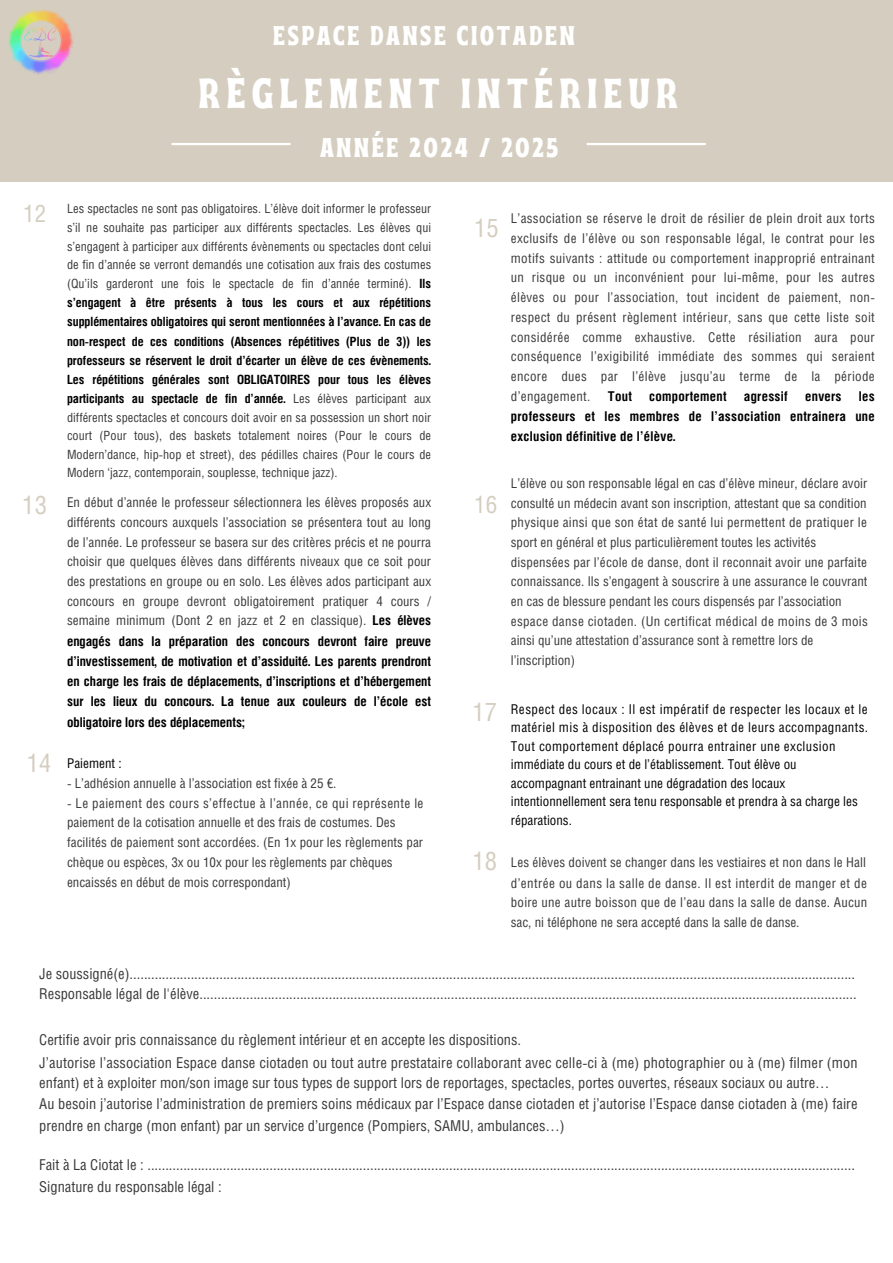
<style>
.page{position:relative;width:893px;height:1263px;background:#fff}
.page>*{position:absolute;margin:0;border:0;box-sizing:border-box;transform-origin:0 0}
.t1{font:41.92px "Ayr Tropika Island Int";letter-spacing:.155em;color:#fff}
.t2{font:27.08px "Ayr Tropika Island Int";letter-spacing:.1em;color:#fff}
.t3{font:25.5px "Helios Cond";letter-spacing:.005em;color:#d5cec0}
.t4{font:24px "Helios Cond";color:#d5cec0}
.t5{font:15px/21.4px "Helios Cond";color:#393939}
.t6{font:13.5px/19.6px "Helios Cond";color:#393939;text-align:justify}
.t7{font:13.5px/18.6px "Helios Cond";color:#000}
.t8{font:700 13.5px/20.2px "Helios Cond";letter-spacing:.025em;color:#000;text-align:justify}
.t9{font:12.75px/18.8px "Helios Cond";color:#393939;text-align:justify}
.s1{font-weight:700;color:#000}
</style>
<div class="page">
<div style="left:0;top:0;width:893px;height:181px;background:#d5cec0"></div>
<svg style="left:586px;top:143px;width:120px;height:2px"></svg>
<svg style="left:171px;top:143px;width:120px;height:2px"></svg>
<img style="left:8px;top:9px;width:67px;height:65px">
<h1 class="t2" style="left:273px;top:9px;width:303px">ESPACE DANSE CIOTADEN</h1>
<h2 class="t1" style="left:199px;top:54px;width:480px">RÈGLEMENT INTÉRIEUR</h2>
<h2 class="t2" style="left:320px;top:122px;width:240px">ANNÉE 2024 / 2025</h2>
<h3 class="t4" style="left:23px;top:199px;width:25px">12</h3>
<h3 class="t3" style="left:22px;top:490px;width:26px">13</h3>
<h3 class="t3" style="left:27px;top:747px;width:26px">14</h3>
<h3 class="t9" style="left:67px;top:199px;width:365px">Les spectacles ne sont pas obligatoires. L’élève doit informer le professeur s’il ne souhaite pas participer aux différents spectacles. Les élèves qui s’engagent à participer aux différents évènements ou spectacles dont celui de fin d’année se verront demandés une cotisation aux frais des costumes (Qu’ils garderont une fois le spectacle de fin d’année terminé). <span class="s1">Ils s’engagent à être présents à tous les cours et aux répétitions supplémentaires obligatoires qui seront mentionnées à l’avance. En cas de non-respect de ces conditions (Absences répétitives (Plus de 3)) les professeurs se réservent le droit d’écarter un élève de ces évènements.<br>Les répétitions générales sont OBLIGATOIRES pour tous les élèves participants au spectacle de fin d’année.</span> Les élèves participant aux différents spectacles et concours doit avoir en sa possession un short noir court (Pour tous), des baskets totalement noires (Pour le cours de Modern’dance, hip-hop et street), des pédilles chaires (Pour le cours de Modern ‘jazz, contemporain, souplesse, technique jazz).</h3>
<h3 class="t6" style="left:67px;top:492px;width:365px;line-height:20px">En début d’année le professeur sélectionnera les élèves proposés aux différents concours auxquels l’association se présentera tout au long de l’année. Le professeur se basera sur des critères précis et ne pourra choisir que quelques élèves dans différents niveaux que ce soit pour des prestations en groupe ou en solo. Les élèves ados participant aux concours en groupe devront obligatoirement pratiquer 4 cours / semaine minimum (Dont 2 en jazz et 2 en classique). <span class="s1">Les élèves engagés dans la préparation des concours devront faire preuve d’investissement, de motivation et d’assiduité. Les parents prendront en charge les frais de déplacements, d’inscriptions et d’hébergement sur les lieux du concours. La tenue aux couleurs de l’école est obligatoire lors des déplacements;</span></h3>
<p class="t7" style="left:67px;top:754px;width:56px">Paiement :</p>
<p class="t6" style="left:67px;top:773px;width:271px">- L’adhésion annuelle à l’association est fixée à 25 €.</p>
<p class="t6" style="left:67px;top:793px;width:358px;text-align:left">- Le paiement des cours s’effectue à l’année, ce qui représente le paiement de la cotisation annuelle et des frais de costumes. Des facilités de paiement sont accordées. (En 1x pour les règlements par chèque ou espèces, 3x ou 10x pour les règlements par chèques encaissés en début de mois correspondant)</p>
<p class="t3" style="left:474px;top:213px;width:26px">15</p>
<h3 class="t4" style="left:474px;top:490px;width:25px">16</h3>
<h3 class="t6" style="left:511px;top:209px;width:365px">L’association se réserve le droit de résilier de plein droit aux torts exclusifs de l’élève ou son responsable légal, le contrat pour les motifs suivants : attitude ou comportement inapproprié entrainant un risque ou un inconvénient pour lui-même, pour les autres élèves ou pour l’association, tout incident de paiement, non&shy;respect du présent règlement intérieur, sans que cette liste soit considérée comme exhaustive. Cette résiliation aura pour conséquence l’exigibilité immédiate des sommes qui seraient encore dues par l’élève jusqu’au terme de la période d’engagement.</h3>
<h3 class="t8" style="left:511px;top:385px;width:365px;text-indent:348px">les professeurs et les membres de l’association entrainera une exclusion définitive de l’élève.</h3>
<p class="t6" style="left:511px;top:473px;width:358px;text-align:left">L’élève ou son responsable légal en cas d’élève mineur, déclare avoir consulté un médecin avant son inscription, attestant que sa condition physique ainsi que son état de santé lui permettent de pratiquer le sport en général et plus particulièrement toutes les activités dispensées par l’école de danse, dont il reconnait avoir une parfaite connaissance. Ils s’engagent à souscrire à une assurance le couvrant en cas de blessure pendant les cours dispensés par l’association espace danse ciotaden. (Un certificat médical de moins de 3 mois ainsi qu’une attestation d’assurance sont à remettre lors de l’inscription)</p>
<h3 class="t8" style="left:608px;top:385px;width:26px">Tout</h3>
<h3 class="t8" style="left:649px;top:385px;width:79px">comportement</h3>
<h3 class="t8" style="left:744px;top:385px;width:45px">agressif</h3>
<h3 class="t8" style="left:805px;top:385px;width:38px">envers</h3>
<p class="t3" style="left:472px;top:697px;width:26px">17</p>
<h3 class="t3" style="left:472px;top:845px;width:26px">18</h3>
<h3 class="t7" style="left:511px;top:699px;width:359px">Respect des locaux : Il est impératif de respecter les locaux et le matériel mis à disposition des élèves et de leurs accompagnants.<br>Tout comportement déplacé pourra entrainer une exclusion immédiate du cours et de l’établissement. Tout élève ou accompagnant entrainant une dégradation des locaux intentionnellement sera tenu responsable et prendra à sa charge les réparations.</h3>
<p class="t6" style="left:511px;top:853px;width:358px;line-height:19.9px">Les élèves doivent se changer dans les vestiaires et non dans le Hall d’entrée ou dans la salle de danse. Il est interdit de manger et de boire une autre boisson que de l’eau dans la salle de danse. Aucun sac, ni téléphone ne sera accepté dans la salle de danse.</p>
<p class="t5" style="left:39px;top:963px;width:819px;line-height:20.2px">Je soussigné(e)..........................................................................................................................................................................................................<br>Responsable légal de l'élève.......................................................................................................................................................................................</p>
<p class="t5" style="left:39px;top:1028px;width:820px;line-height:22.5px">Certifie avoir pris connaissance du règlement intérieur et en accepte les dispositions.<br>J’autorise l’association Espace danse ciotaden ou tout autre prestataire collaborant avec celle-ci à (me) photographier ou à (me) filmer (mon</p>
<p class="t5" style="left:39px;top:1072px;width:820px">enfant) et à exploiter mon/son image sur tous types de support lors de reportages, spectacles, portes ouvertes, réseaux sociaux ou autre…<br>Au besoin j’autorise l’administration de premiers soins médicaux par l’Espace danse ciotaden et j’autorise l’Espace danse ciotaden à (me) faire prendre en charge (mon enfant) par un service d’urgence (Pompiers, SAMU, ambulances…)</p>
<p class="t5" style="left:39px;top:1154px;width:817px">Fait à La Ciotat le : .....................................................................................................................................................................................................<br>Signature du responsable légal :</p>
</div>
